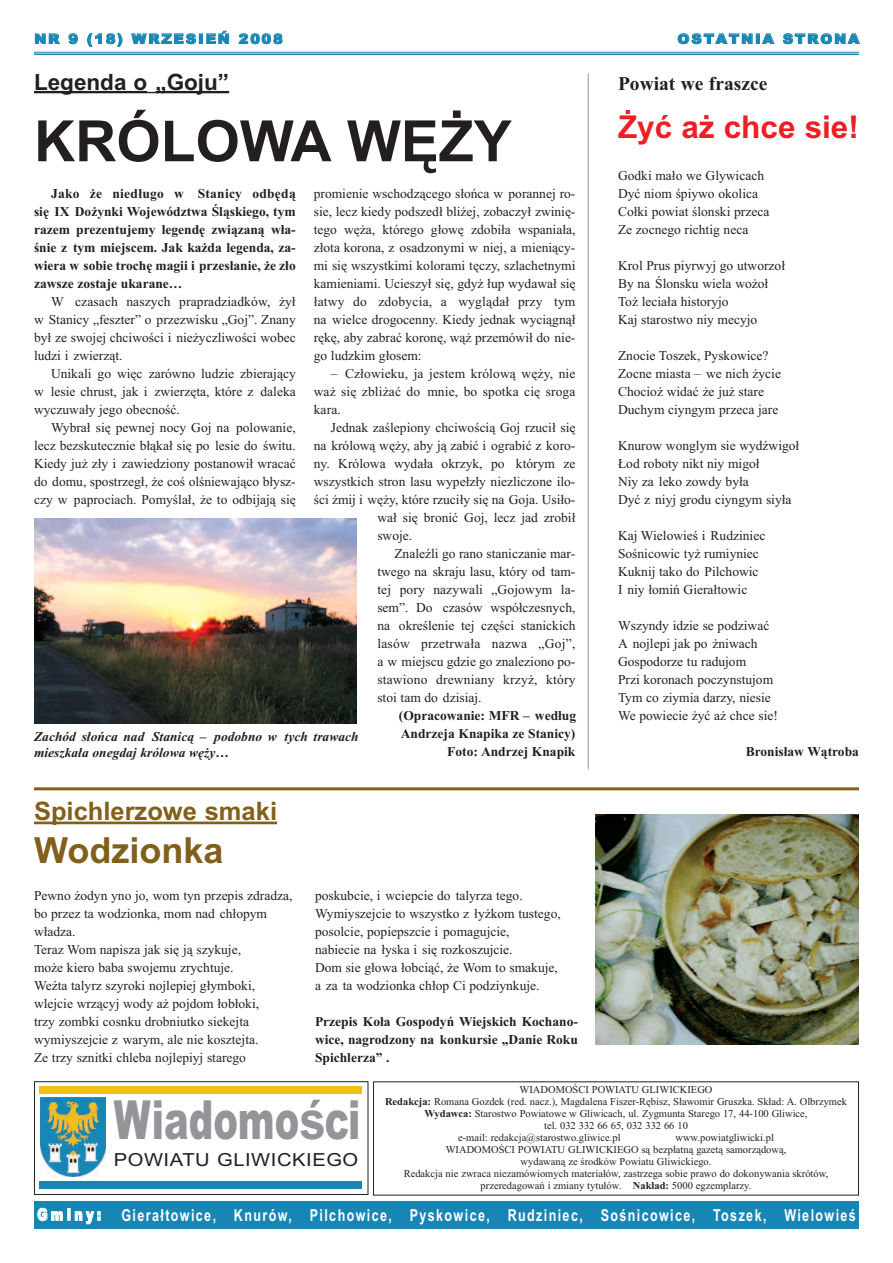
<style>
.page{position:relative;width:893px;height:1263px;background:#fff}
.page>*{position:absolute;margin:0;border:0;box-sizing:border-box;transform-origin:0 0}
.t1{font:700 57px "Arial";color:#231f20}
.t2{font:900 54px "Arial";color:#939598;scale:.68 1}
.t3{font:700 36px "Arial";color:#825f1b}
.t4{font:700 31.5px "Arial";color:#ee1e24}
.t5{font:700 25.5px "Arial";color:#825f1b}
.t6{font:700 22.5px "Arial";color:#231f20}
.t7{font:700 19.5px "Times New Roman";color:#231f20}
.t8{font:18px "Arial";letter-spacing:.03em;color:#231f20;scale:1.12 1}
.t9{font:700 16.5px "Arial";letter-spacing:.11em;color:#fff;scale:.76 1}
.t10{font:13.5px/18px "Times New Roman";color:#231f20}
.t11{font:700 13.5px/18px "Times New Roman";color:#231f20;text-align:justify}
.t12{font:italic 700 13.5px/15.8px "Times New Roman";color:#231f20}
.t13{font:900 13.5px "Arial";letter-spacing:.135em;color:#1886b5;scale:1.06 1}
.t14{font:13.5px "Times New Roman";letter-spacing:.02em;color:#231f20}
.t15{font:10.5px "Times New Roman";color:#231f20}
.s1{font-weight:700}
.s2{font-weight:900}
</style>
<div class="page">
<div style="left:34px;top:1081px;width:334px;height:114px;border:1px solid #231f20"></div>
<div style="left:34px;top:1201px;width:825px;height:28px;background:#1886b5"></div>
<img style="left:40px;top:1098px;width:65px;height:79px">
<div style="left:39px;top:1086px;width:323px;height:8px;background:#f3be18"></div>
<div style="left:39px;top:1181px;width:323px;height:7px;background:#1886b5"></div>
<hr style="left:34px;top:787px;width:825px;height:3px;background:#825f1b">
<hr style="left:34px;top:54px;width:825px;height:1px;background:#1886b5">
<hr style="left:34px;top:52px;width:825px;height:1px;background:#1886b5">
<hr style="left:34px;top:821px;width:243px;height:3px;background:#825f1b">
<img style="left:596px;top:815px;width:263px;height:229px">
<hr style="left:34px;top:91px;width:113px;height:2px;background:#231f20">
<hr style="left:155px;top:91px;width:74px;height:2px;background:#231f20">
<img style="left:34px;top:518px;width:323px;height:206px">
<hr style="left:588px;top:73px;width:1px;height:696px;background:#939598">
<p class="t13" style="left:34px;top:31px;width:236px">NR 9 (18) WRZESIEŃ 2008</p>
<p class="t13" style="left:677px;top:31px;width:173px">OSTATNIA STRONA</p>
<h3 class="t6" style="left:34px;top:69px;width:197px">Legenda o „Goju”</h3>
<h1 class="t1" style="left:34px;top:108px;width:479px">KRÓLOWA WĘŻY</h1>
<p class="t10" style="left:314px;top:184px;width:263px;text-align:justify">promienie wschodzącego słońca w porannej ro&shy;sie, lecz kiedy podszedł bliżej, zobaczył zwinię&shy;tego węża, którego głowę zdobiła wspaniała, złota korona, z osadzonymi w niej, a mieniący&shy;mi się wszystkimi kolorami tęczy, szlachetnymi kamieniami. Ucieszył się, gdyż łup wydawał się łatwy do zdobycia, a wyglądał przy tym na wielce drogocenny. Kiedy jednak wyciągnął rękę, aby zabrać koronę, wąż przemówił do nie&shy;go ludzkim głosem:</p>
<p class="t10" style="left:314px;top:364px;width:263px;text-align:justify;text-indent:17px">– Człowieku, ja jestem królową węży, nie waż się zbliżać do mnie, bo spotka cię sroga kara.</p>
<p class="t10" style="left:331px;top:418px;width:246px">Jednak zaślepiony chciwością Goj rzucił się</p>
<p class="t10" style="left:314px;top:436px;width:263px">na królową węży, aby ją zabić i ograbić z koro-</p>
<p class="t10" style="left:314px;top:454px;width:263px">ny. Królowa wydała okrzyk, po którym ze</p>
<p class="t10" style="left:314px;top:472px;width:263px">wszystkich stron lasu wypełzły niezliczone ilo-</p>
<p class="t10" style="left:314px;top:490px;width:263px">ści żmij i węży, które rzuciły się na Goja. Usiło-</p>
<p class="t10" style="left:377px;top:508px;width:200px">wał się bronić Goj, lecz jad zrobił</p>
<p class="t10" style="left:377px;top:526px;width:36px">swoje.</p>
<p class="t10" style="left:394px;top:544px;width:183px">Znaleźli go rano staniczanie mar-</p>
<p class="t10" style="left:377px;top:562px;width:200px">twego na skraju lasu, który od tam-</p>
<p class="t10" style="left:377px;top:580px;width:200px">tej pory nazywali „Gojowym la-</p>
<p class="t10" style="left:377px;top:598px;width:200px">sem”. Do czasów współczesnych,</p>
<p class="t10" style="left:377px;top:616px;width:200px">na określenie tej części stanickich</p>
<p class="t14" style="left:377px;top:635px;width:200px">lasów przetrwała nazwa „Goj”,</p>
<p class="t10" style="left:377px;top:652px;width:200px">a w miejscu gdzie go znaleziono po-</p>
<p class="t10" style="left:377px;top:670px;width:200px">stawiono drewniany krzyż, który</p>
<p class="t10" style="left:377px;top:688px;width:106px">stoi tam do dzisiaj.</p>
<p class="t11" style="left:399px;top:706px;width:179px;text-align:right">(Opracowanie: MFR – według<br>Andrzeja Knapika ze Stanicy)<br>Foto: Andrzej Knapik</p>
<p class="t11" style="left:34px;top:184px;width:263px;text-indent:17px">Jako że niedługo w Stanicy odbędą się IX Dożynki Województwa Śląskiego, tym razem prezentujemy legendę związaną wła&shy;śnie z tym miejscem. Jak każda legenda, za&shy;wiera w sobie trochę magii i przesłanie, że zło zawsze zostaje ukarane…</p>
<p class="t10" style="left:34px;top:292px;width:263px;text-align:justify;text-indent:17px">W czasach naszych prapradziadków, żył w Stanicy „feszter” o przezwisku „Goj”. Znany był ze swojej chciwości i nieżyczliwości wobec ludzi i zwierząt.</p>
<p class="t10" style="left:34px;top:364px;width:263px;text-align:justify;text-indent:17px">Unikali go więc zarówno ludzie zbierający w lesie chrust, jak i zwierzęta, które z daleka wyczuwały jego obecność.</p>
<p class="t10" style="left:34px;top:418px;width:263px;text-align:justify;text-indent:17px">Wybrał się pewnej nocy Goj na polowanie, lecz bezskutecznie błąkał się po lesie do świtu.<br>Kiedy już zły i zawiedziony postanowił wracać do domu, spostrzegł, że coś olśniewająco błysz&shy;czy w paprociach. Pomyślał, że to odbijają się</p>
<p class="t12" style="left:34px;top:728px;width:326px">Zachód słońca nad Stanicą – podobno w tych trawach mieszkała onegdaj królowa węży…</p>
<h3 class="t5" style="left:34px;top:796px;width:245px">Spichlerzowe smaki</h3>
<h3 class="t3" style="left:34px;top:830px;width:191px">Wodzionka</h3>
<p class="t10" style="left:34px;top:886px;width:260px">Pewno żodyn yno jo, wom tyn przepis zdradza, bo przez ta wodzionka, mom nad chłopym władza.<br>Teraz Wom napisza jak się ją szykuje,<br>może kiero baba swojemu zrychtuje.<br>Weźta talyrz szyroki nojlepiej głymboki, wlejcie wrzącyj wody aż pojdom łobłoki,<br>trzy zombki cosnku drobniutko siekejta wymiyszejcie z warym, ale nie kosztejta.<br>Ze trzy sznitki chleba nojlepiyj starego</p>
<p class="t10" style="left:315px;top:886px;width:247px">poskubcie, i wciepcie do talyrza tego.<br>Wymiyszejcie to wszystko z łyżkom tustego, posolcie, popiepszcie i pomagujcie,<br>nabiecie na łyska i się rozkoszujcie.<br>Dom sie głowa łobciąć, że Wom to smakuje, a za ta wodzionka chłop Ci podziynkuje.</p>
<p class="t11" style="left:315px;top:1012px;width:264px">Przepis Koła Gospodyń Wiejskich Kochano&shy;wice, nagrodzony na konkursie „Danie Roku Spichlerza” .</p>
<h3 class="t7" style="left:618px;top:72px;width:151px">Powiat we fraszce</h3>
<h3 class="t4" style="left:618px;top:109px;width:242px">Żyć aż chce sie!</h3>
<p class="t10" style="left:618px;top:166px;width:153px">Godki mało we Glywicach<br>Dyć niom śpiywo okolica<br>Cołki powiat ślonski przeca<br>Ze zocnego richtig neca</p>
<p class="t10" style="left:618px;top:256px;width:169px">Krol Prus piyrwyj go utworzoł<br>By na Ślonsku wiela wożoł<br>Toż leciała historyjo<br>Kaj starostwo niy mecyjo</p>
<p class="t10" style="left:618px;top:346px;width:164px">Znocie Toszek, Pyskowice?<br>Zocne miasta – we nich życie<br>Chocioż widać że już stare<br>Duchym ciyngym przeca jare</p>
<p class="t10" style="left:618px;top:436px;width:183px">Knurow wonglym sie wydźwigoł<br>Łod roboty nikt niy migoł<br>Niy za leko zowdy była<br>Dyć z niyj grodu ciyngym siyła</p>
<p class="t10" style="left:618px;top:526px;width:149px">Kaj Wielowieś i Rudziniec<br>Sośnicowic tyż rumiyniec<br>Kuknij tako do Pilchowic<br>I niy łomiń Gierałtowic</p>
<p class="t10" style="left:618px;top:616px;width:161px">Wszyndy idzie se podziwać<br>A nojlepi jak po żniwach<br>Gospodorze tu radujom<br>Przi koronach poczynstujom<br>Tym co ziymia darzy, niesie<br>We powiecie żyć aż chce sie!</p>
<p class="t11" style="left:746px;top:742px;width:115px">Bronisław Wątroba</p>
<h2 class="t2" style="left:114px;top:1089px;width:364px">Wiadomo<span class="s1">ś</span>ci</h2>
<h3 class="t8" style="left:114px;top:1149px;width:220px">POWIATU GLIWICKIEGO</h3>
<p class="t15" style="left:519px;top:1083px;width:194px">WIADOMOŚCI POWIATU GLIWICKIEGO</p>
<p class="t15" style="left:385px;top:1095px;width:463px"><span class="s1">Redakcja:</span> Romana Gozdek (red. nacz.), Magdalena Fiszer-Rębisz, Sławomir Gruszka. Skład: A. Olbrzymek</p>
<p class="t15" style="left:424px;top:1107px;width:385px"><span class="s1">Wydawca:</span> Starostwo Powiatowe w Gliwicach, ul. Zygmunta Starego 17, 44-100 Gliwice,</p>
<p class="t15" style="left:544px;top:1119px;width:145px">tel. 032 332 66 65, 032 332 66 10</p>
<p class="t15" style="left:458px;top:1131px;width:164px">e-mail: redakcja@starostwo.gliwice.pl</p>
<p class="t15" style="left:675px;top:1131px;width:100px">www.powiatgliwicki.pl</p>
<p class="t15" style="left:446px;top:1143px;width:342px">WIADOMOŚCI POWIATU GLIWICKIEGO są bezpłatną gazetą samorządową,</p>
<p class="t15" style="left:521px;top:1155px;width:192px">wydawaną ze środków Powiatu Gliwickiego.</p>
<p class="t15" style="left:404px;top:1167px;width:426px">Redakcja nie zwraca niezamówiomych materiałów, zastrzega sobie prawo do dokonywania skrótów,</p>
<p class="t15" style="left:481px;top:1179px;width:272px">przeredagowań i zmiany tytułów. <span class="s1">Nakład:</span> 5000 egzemplarzy.</p>
<p class="t9" style="left:37px;top:1205px;width:1078px"><span class="s2">G m i n y :</span> Gierałtowice, Knurów, Pilchowice, Pyskowice, Rudziniec, Sośnicowice, Toszek, Wielowieś</p>
</div>
